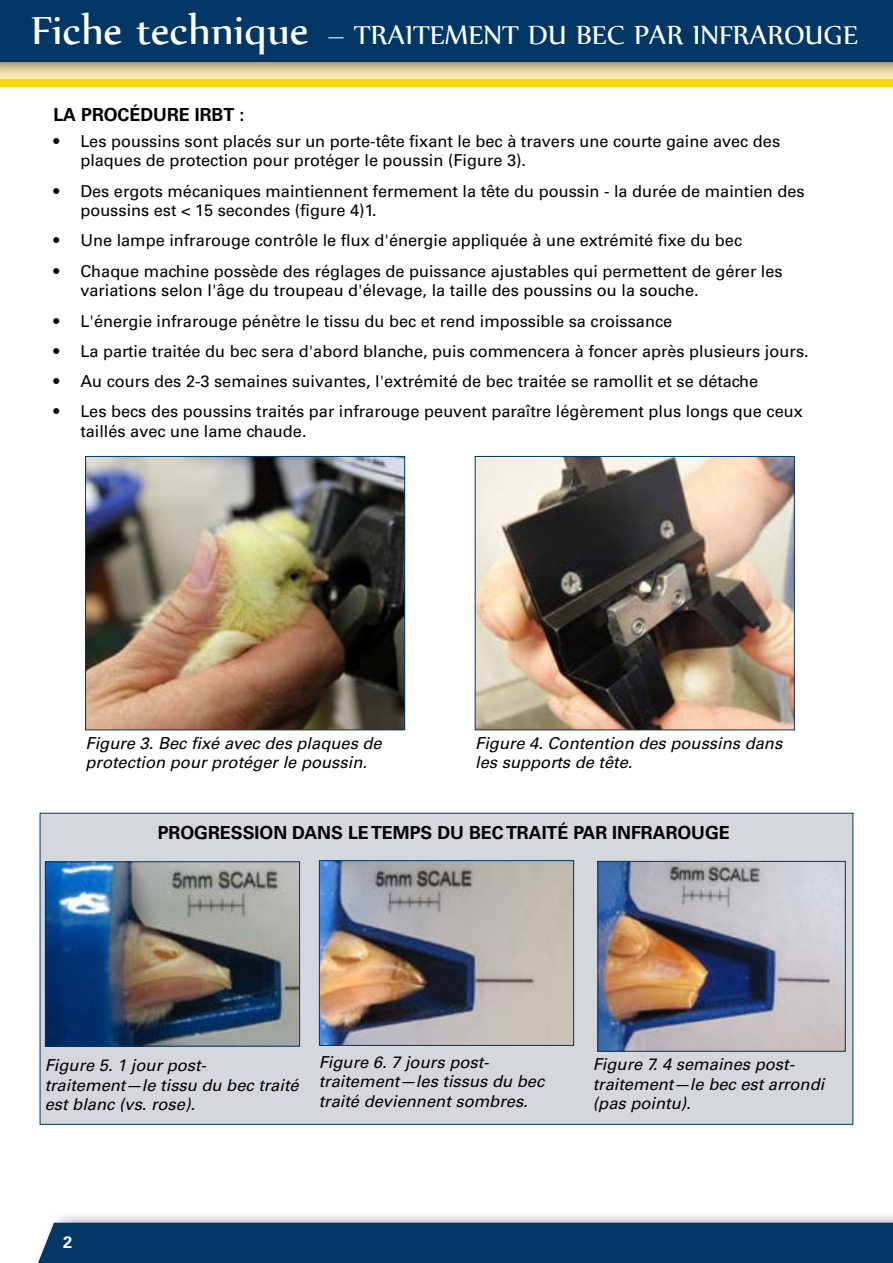
<style>
.page{position:relative;width:893px;height:1263px;background:#fff}
.page>*{position:absolute;margin:0;border:0;box-sizing:border-box;transform-origin:0 0}
.t1{font:31.5px "Nyala";color:#fff}
.t2{font:700 18px "Univers LT Std";color:#000}
.t3{font:16.5px/19.5px "Univers LT Std";color:#000}
.t4{font:italic 16.5px/19.5px "Univers LT Std";color:#000}
.t5{font:700 16.5px "Univers LT Std";color:#fff}
.s1{font-size:48px}
.s2{font-size:33px}
</style>
<div class="page">
<div style="left:28px;top:1209px;width:865px;height:54px;background:#000;opacity:.4"></div>
<div style="left:33px;top:1223px;width:860px;height:40px;background:#003764"></div>
<div style="left:0;top:0;width:893px;height:84px;background:#fdebb6"></div>
<div style="left:0;top:79px;width:893px;height:8px;background:#fdd600"></div>
<div style="left:0;top:0;width:893px;height:77px;background:#000;opacity:.4"></div>
<div style="left:0;top:0;width:893px;height:62px;background:#003764"></div>
<div style="left:40px;top:813px;width:813px;height:312px;background:#d4d8dd;border:1px solid #003764"></div>
<img style="left:47px;top:863px;width:251px;height:181px">
<div style="left:45px;top:861px;width:255px;height:185px;border:1px solid #003764"></div>
<img style="left:321px;top:862px;width:251px;height:182px">
<div style="left:319px;top:860px;width:255px;height:186px;border:1px solid #003764"></div>
<img style="left:599px;top:863px;width:245px;height:187px">
<div style="left:597px;top:861px;width:249px;height:191px;border:1px solid #003764"></div>
<img style="left:477px;top:458px;width:316px;height:270px">
<div style="left:475px;top:456px;width:320px;height:274px;border:1px solid #003764"></div>
<img style="left:87px;top:458px;width:316px;height:270px">
<div style="left:85px;top:456px;width:320px;height:274px;border:1px solid #003764"></div>
<h1 class="t1" style="left:31px;top:16px;width:828px"><span class="s1">Fiche technique</span> <span class="s2">–</span> TRAITEMENT DU BEC PAR INFRAROUGE</h1>
<p class="t2" style="left:53px;top:104px;width:192px">LA PROCÉDURE IRBT :</p>
<p class="t3" style="left:80px;top:131px;width:701px;text-indent:-27px">• Les poussins sont placés sur un porte-tête fixant le bec à travers une courte gaine avec des plaques de protection pour protéger le poussin (Figure 3).</p>
<p class="t3" style="left:80px;top:181px;width:726px;text-indent:-27px">• Des ergots mécaniques maintiennent fermement la tête du poussin - la durée de maintien des poussins est &lt; 15 secondes (figure 4)1.</p>
<p class="t3" style="left:53px;top:231px;width:690px">• Une lampe infrarouge contrôle le flux d'énergie appliquée à une extrémité fixe du bec</p>
<p class="t3" style="left:80px;top:261px;width:704px;text-indent:-27px">• Chaque machine possède des réglages de puissance ajustables qui permettent de gérer les variations selon l'âge du troupeau d'élevage, la taille des poussins ou la souche.</p>
<p class="t3" style="left:53px;top:311px;width:620px">• L'énergie infrarouge pénètre le tissu du bec et rend impossible sa croissance</p>
<p class="t3" style="left:53px;top:341px;width:757px">• La partie traitée du bec sera d'abord blanche, puis commencera à foncer après plusieurs jours.</p>
<p class="t3" style="left:53px;top:372px;width:706px">• Au cours des 2-3 semaines suivantes, l'extrémité de bec traitée se ramollit et se détache</p>
<p class="t3" style="left:80px;top:402px;width:724px;text-indent:-27px">• Les becs des poussins traités par infrarouge peuvent paraître légèrement plus longs que ceux taillés avec une lame chaude.</p>
<p class="t4" style="left:86px;top:733px;width:298px">Figure 3. Bec fixé avec des plaques de protection pour protéger le poussin.</p>
<p class="t4" style="left:475px;top:733px;width:309px">Figure 4. Contention des poussins dans les supports de tête.</p>
<p class="t2" style="left:158px;top:822px;width:574px">PROGRESSION DANS LE TEMPS DU BEC TRAITÉ PAR INFRAROUGE</p>
<p class="t4" style="left:45px;top:1056px;width:255px">Figure 5. 1 jour post&shy;traitement—le tissu du bec traité est blanc (vs. rose).</p>
<p class="t4" style="left:319px;top:1053px;width:227px">Figure 6. 7 jours post&shy;traitement—les tissus du bec traité deviennent sombres.</p>
<p class="t4" style="left:593px;top:1055px;width:233px">Figure 7. 4 semaines post&shy;traitement—le bec est arrondi (pas pointu).</p>
<p class="t5" style="left:63px;top:1232px;width:11px">2</p>
</div>
